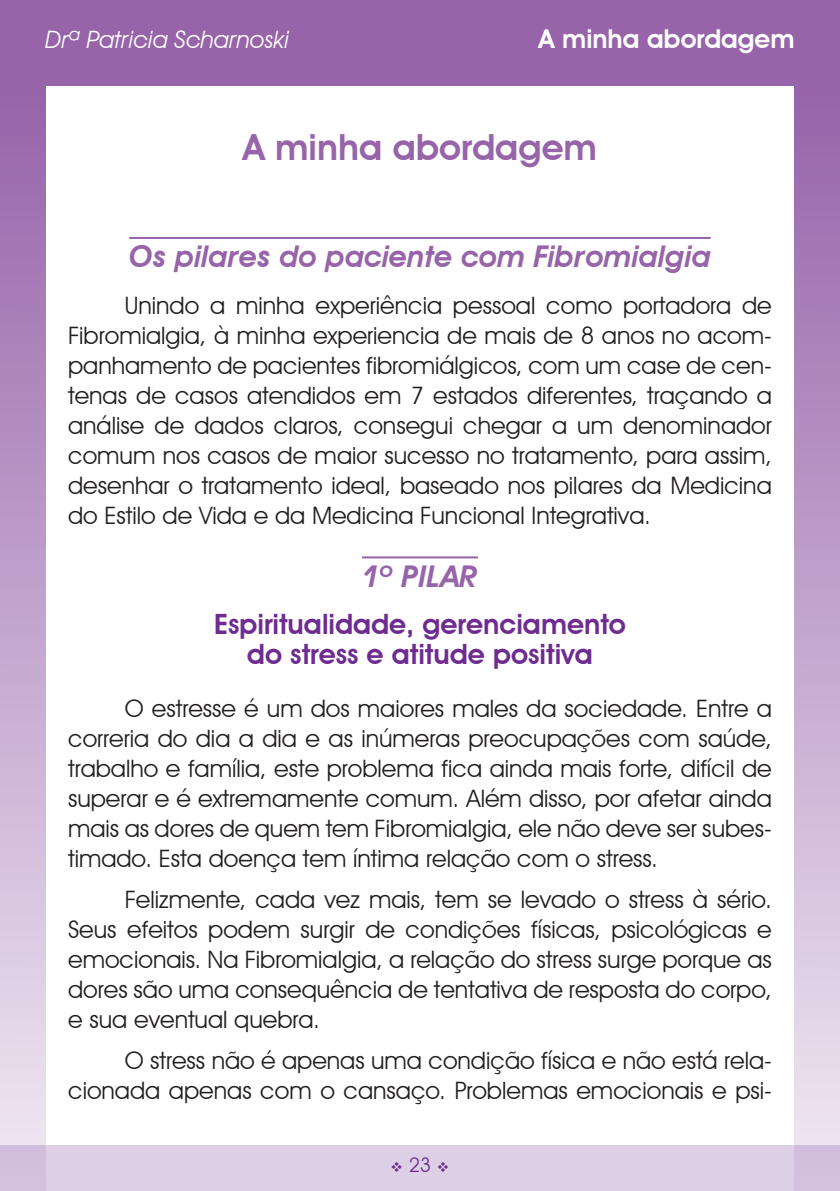
<style>
.page{position:relative;width:840px;height:1191px;background:#fff}
.page>*{position:absolute;margin:0;border:0;box-sizing:border-box;transform-origin:0 0}
.Titulo{font:600 36px "Avant Garde IT Cby BT";color:#9764aa}
.Topico1{font:italic 600 30px "Avant Garde IT Cby BT";color:#9764aa}
.Item_1{font:600 28px/30px "Avant Garde IT Cby BT";color:#6e2c91;text-align:center}
.t1{font:600 26px "Avant Garde IT Cby BT";color:#fff}
.Paragr_Nornal{font:24px/30px "Avant Garde IT Cby BT";color:#231f20;text-align:justify}
.t2{font:italic 24px "Avant Garde IT Cby BT";color:#fff}
.t3{font:20px "Avant Garde IT Cby BT";color:#6e2c91}
</style>
<div class="page">
<div style="left:0;top:0;width:839px;height:85px;background:#9764aa"></div>
<div style="left:0;top:1145px;width:839px;height:46px;background:#ddd0e6"></div>
<svg style="left:0;top:85px;width:45px;height:1106px;background:#c2a5cd"></svg>
<svg style="left:794px;top:85px;width:45px;height:1106px;background:#c2a5cd"></svg>
<hr style="left:129px;top:237px;width:581px;height:2px;background:#9764aa">
<hr style="left:362px;top:556px;width:115px;height:2px;background:#9764aa">
<p class="t2" style="left:45px;top:25px;width:245px">Drª Patricia Scharnoski</p>
<p class="t1" style="left:538px;top:23px;width:257px">A minha abordagem</p>
<p class="Titulo" style="left:243px;top:125px;width:355px">A minha abordagem</p>
<p class="Topico1" style="left:129px;top:239px;width:582px">Os pilares do paciente com Fibromialgia</p>
<p class="Paragr_Nornal" style="left:68px;top:291px;width:705px;text-indent:57px">Unindo a minha experiência pessoal como portadora de Fibromialgia, à minha experiencia de mais de 8 anos no acom&shy;panhamento de pacientes fibromiálgicos, com um case de cen&shy;tenas de casos atendidos em 7 estados diferentes, traçando a análise de dados claros, consegui chegar a um denominador comum nos casos de maior sucesso no tratamento, para assim, desenhar o tratamento ideal, baseado nos pilares da Medicina do Estilo de Vida e da Medicina Funcional Integrativa.</p>
<p class="Topico1" style="left:362px;top:558px;width:117px">1º PILAR</p>
<p class="Item_1" style="left:214px;top:609px;width:413px">Espiritualidade, gerenciamento do stress e atitude positiva</p>
<p class="Paragr_Nornal" style="left:68px;top:693px;width:704px;text-indent:57px">O estresse é um dos maiores males da sociedade. Entre a correria do dia a dia e as inúmeras preocupações com saúde, trabalho e família, este problema fica ainda mais forte, difícil de superar e é extremamente comum. Além disso, por afetar ainda mais as dores de quem tem Fibromialgia, ele não deve ser subes&shy;timado. Esta doença tem íntima relação com o stress.</p>
<p class="Paragr_Nornal" style="left:68px;top:884px;width:704px;text-indent:57px">Felizmente, cada vez mais, tem se levado o stress à sério.<br>Seus efeitos podem surgir de condições físicas, psicológicas e emocionais. Na Fibromialgia, a relação do stress surge porque as dores são uma consequência de tentativa de resposta do corpo, e sua eventual quebra.</p>
<p class="Paragr_Nornal" style="left:68px;top:1045px;width:704px;text-align:right">O stress não é apenas uma condição física e não está rela&shy;cionada apenas com o cansaço. Problemas emocionais e psi-</p>
<p class="t3" style="left:390px;top:1152px;width:60px">❖ 23 ❖</p>
</div>
